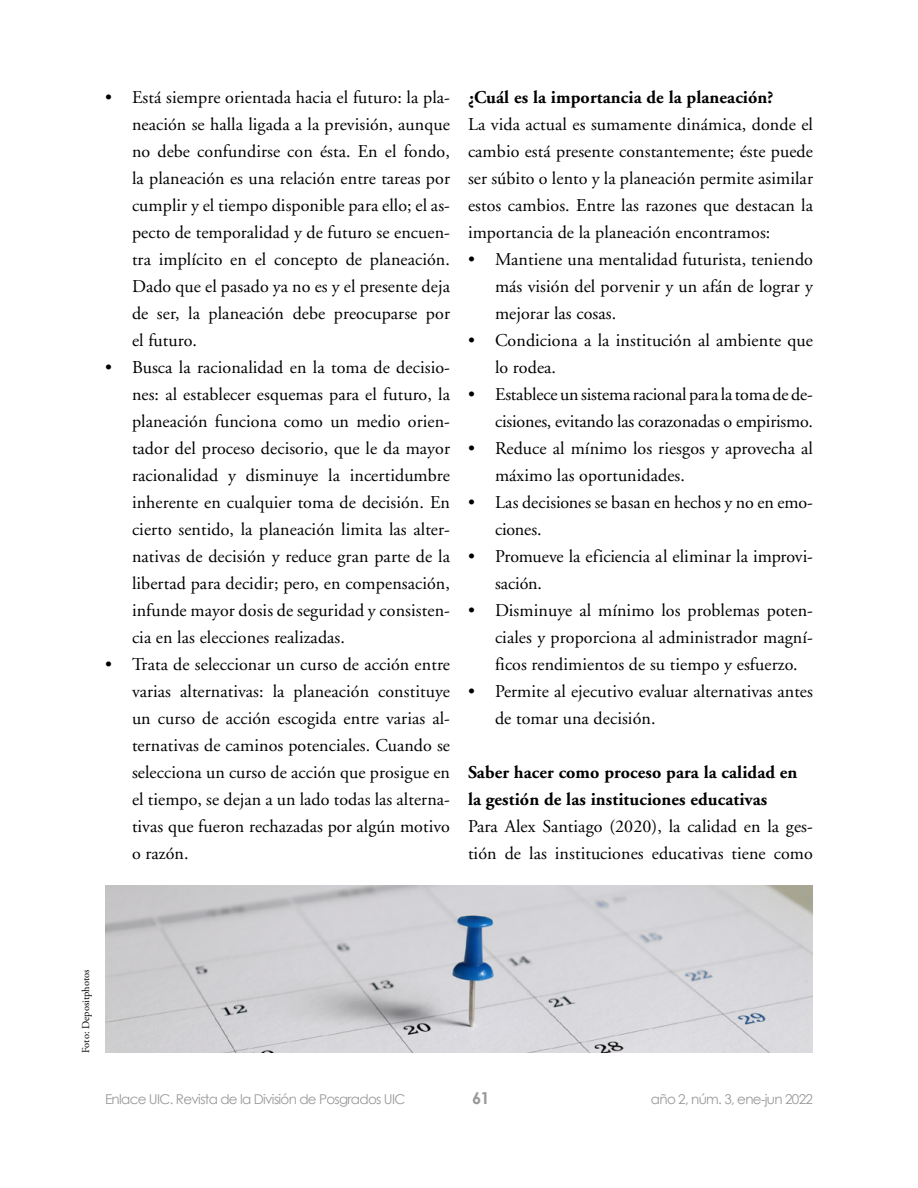
<style>
.page{position:relative;width:918px;height:1188px;background:#fff}
.page>*{position:absolute;margin:0;border:0;box-sizing:border-box;transform-origin:0 0}
.t1{font:18px/27px "Adobe Garamond";letter-spacing:.005em;color:#000;text-align:justify}
.t2{font:700 18px/27px "Adobe Garamond";letter-spacing:.005em;color:#000}
.t3{font:700 16.5px "Century Gothic";color:#999}
.t4{font:13.5px "Century Gothic";letter-spacing:-.05em;color:#999}
.t5{font:10.5px "Adobe Garamond Pro";color:#000}
</style>
<div class="page">
<img style="left:105px;top:885px;width:708px;height:168px">
<p class="t1" style="left:132px;top:84px;width:320px;text-indent:-27px">• Está siempre orientada hacia el futuro: la pla&shy;neación se halla ligada a la previsión, aunque no debe confundirse con ésta. En el fondo, la planeación es una relación entre tareas por cumplir y el tiempo disponible para ello; el as&shy;pecto de temporalidad y de futuro se encuen&shy;tra implícito en el concepto de planeación.<br>Dado que el pasado ya no es y el presente deja de ser, la planeación debe preocuparse por el futuro.</p>
<p class="t1" style="left:132px;top:354px;width:320px;text-indent:-27px">• Busca la racionalidad en la toma de decisio&shy;nes: al establecer esquemas para el futuro, la planeación funciona como un medio orien&shy;tador del proceso decisorio, que le da mayor racionalidad y disminuye la incertidumbre inherente en cualquier toma de decisión. En cierto sentido, la planeación limita las alter&shy;nativas de decisión y reduce gran parte de la libertad para decidir; pero, en compensación, infunde mayor dosis de seguridad y consisten&shy;cia en las elecciones realizadas.</p>
<p class="t1" style="left:132px;top:651px;width:320px;text-indent:-27px">• Trata de seleccionar un curso de acción entre varias alternativas: la planeación constituye un curso de acción escogida entre varias al&shy;ternativas de caminos potenciales. Cuando se selecciona un curso de acción que prosigue en el tiempo, se dejan a un lado todas las alterna&shy;tivas que fueron rechazadas por algún motivo o razón.</p>
<p class="t2" style="left:468px;top:84px;width:307px">¿Cuál es la importancia de la planeación?</p>
<p class="t1" style="left:468px;top:111px;width:347px">La vida actual es sumamente dinámica, donde el cambio está presente constantemente; éste puede ser súbito o lento y la planeación permite asimilar estos cambios. Entre las razones que destacan la importancia de la planeación encontramos:</p>
<p class="t1" style="left:495px;top:246px;width:320px;text-indent:-27px">• Mantiene una mentalidad futurista, teniendo más visión del porvenir y un afán de lograr y mejorar las cosas.</p>
<p class="t1" style="left:495px;top:327px;width:320px;text-indent:-27px">• Condiciona a la institución al ambiente que lo rodea.</p>
<p class="t1" style="left:468px;top:381px;width:347px;text-align:right">• Establece un sistema racional para la toma de de&shy;cisiones, evitando las corazonadas o empirismo.</p>
<p class="t1" style="left:495px;top:435px;width:319px;text-indent:-27px">• Reduce al mínimo los riesgos y aprovecha al máximo las oportunidades.</p>
<p class="t1" style="left:495px;top:489px;width:320px;text-indent:-27px">• Las decisiones se basan en hechos y no en emo&shy;ciones.</p>
<p class="t1" style="left:495px;top:543px;width:319px;text-indent:-27px">• Promueve la eficiencia al eliminar la improvi&shy;sación.</p>
<p class="t1" style="left:495px;top:597px;width:320px;text-indent:-27px">• Disminuye al mínimo los problemas poten&shy;ciales y proporciona al administrador magní&shy;ficos rendimientos de su tiempo y esfuerzo.</p>
<p class="t1" style="left:495px;top:678px;width:320px;text-indent:-27px">• Permite al ejecutivo evaluar alternativas antes de tomar una decisión.</p>
<p class="t2" style="left:468px;top:759px;width:331px">Saber hacer como proceso para la calidad en la gestión de las instituciones educativas</p>
<p class="t1" style="left:468px;top:813px;width:346px">Para Alex Santiago (2020), la calidad en la ges&shy;tión de las instituciones educativas tiene como</p>
<p class="t5" style="left:80px;top:1053px;width:85px;rotate:-90deg">Foto: Depositphotos</p>
<p class="t4" style="left:105px;top:1091px;width:302px">Enlace UIC. Revista de la División de Posgrados UIC</p>
<p class="t3" style="left:472px;top:1087px;width:19px">61</p>
<p class="t4" style="left:651px;top:1091px;width:164px">año 2, núm. 3, ene-jun 2022</p>
</div>
